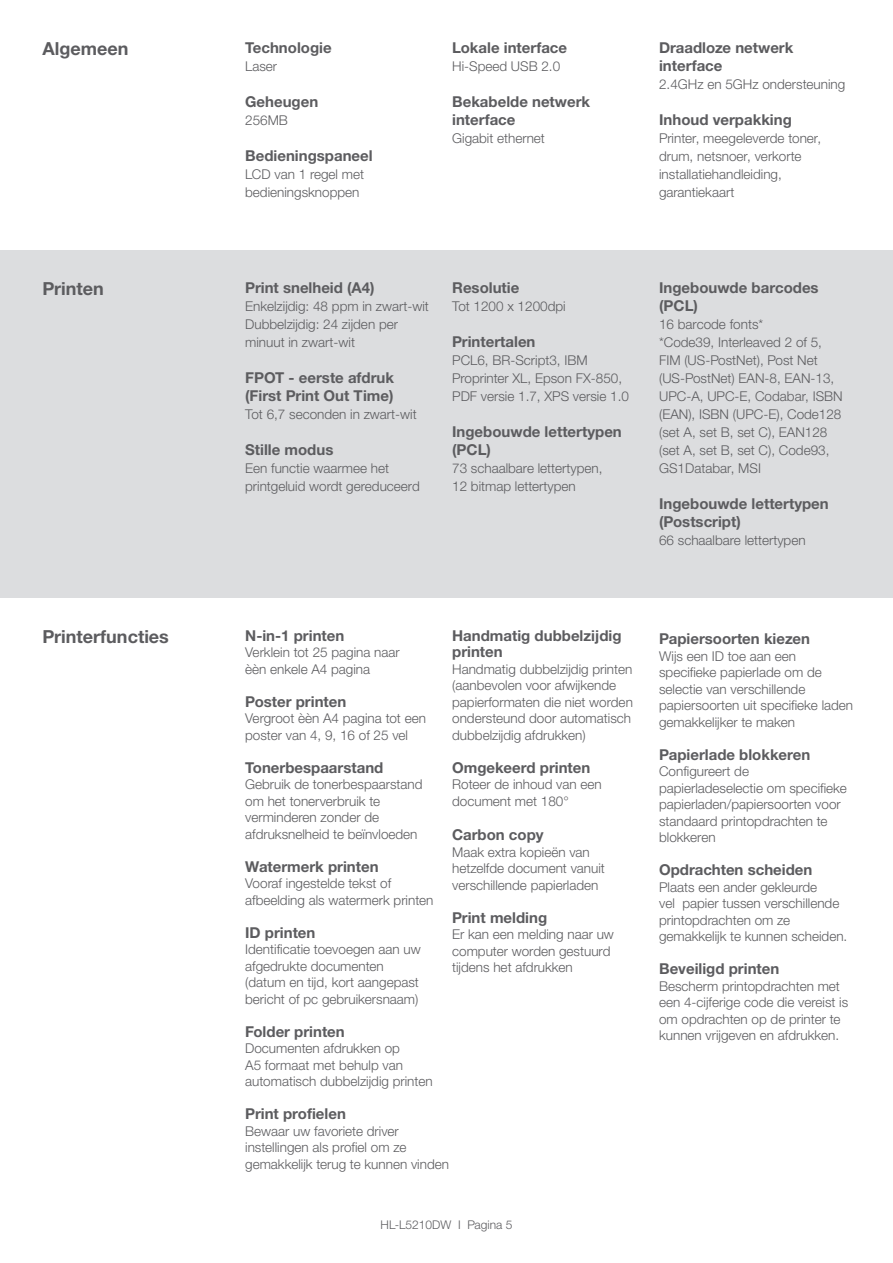
<style>
.page{position:relative;width:893px;height:1263px;background:#fff}
.page>*{position:absolute;margin:0;border:0;box-sizing:border-box;transform-origin:0 0}
.Body{font:700 18px "Helvetica Neue LTW1 G";color:#5c5c5f}
.Body-2{font:700 15px/18px "Helvetica Neue LTW1 G";color:#5c5c5f}
.Body-3{font:300 13.5px/16.5px "Helvetica Neue LTW1 G";color:#5c5c5f}
.Body-4{font:300 12px "Helvetica Neue LTW1 G";color:#5c5c5f}
</style>
<div class="page">
<div style="left:0;top:250px;width:893px;height:348px;background:#dcdddf"></div>
<p class="Body" style="left:43px;top:38px;width:87px">Algemeen</p>
<p class="Body-2" style="left:245px;top:39px;width:88px">Technologie</p>
<p class="Body-3" style="left:245px;top:58px;width:34px">Laser</p>
<p class="Body-2" style="left:245px;top:93px;width:75px">Geheugen</p>
<p class="Body-3" style="left:245px;top:112px;width:44px">256MB</p>
<p class="Body-2" style="left:245px;top:147px;width:129px">Bedieningspaneel</p>
<p class="Body-3" style="left:245px;top:165px;width:120px;line-height:18px">LCD van 1 regel met bedieningsknoppen</p>
<p class="Body-2" style="left:452px;top:39px;width:117px">Lokale interface</p>
<p class="Body-3" style="left:452px;top:58px;width:110px">Hi-Speed USB 2.0</p>
<p class="Body-2" style="left:452px;top:93px;width:140px">Bekabelde netwerk interface</p>
<p class="Body-3" style="left:452px;top:130px;width:94px">Gigabit ethernet</p>
<p class="Body-2" style="left:659px;top:39px;width:136px">Draadloze netwerk interface</p>
<p class="Body-3" style="left:659px;top:76px;width:188px">2.4GHz en 5GHz ondersteuning</p>
<p class="Body-2" style="left:659px;top:111px;width:134px">Inhoud verpakking</p>
<p class="Body-3" style="left:659px;top:129px;width:164px;line-height:18px">Printer, meegeleverde toner, drum, netsnoer, verkorte installatiehandleiding, garantiekaart</p>
<p class="Body" style="left:43px;top:278px;width:63px">Printen</p>
<p class="Body-2" style="left:245px;top:279px;width:131px">Print snelheid (A4)</p>
<p class="Body-3" style="left:245px;top:298px;width:185px">Enkelzijdig: 48 ppm in zwart-wit</p>
<p class="Body-3" style="left:245px;top:315px;width:154px;line-height:18px">Dubbelzijdig: 24 zijden per minuut in zwart-wit</p>
<p class="Body-2" style="left:245px;top:369px;width:150px">FPOT - eerste afdruk (First Print Out Time)</p>
<p class="Body-3" style="left:245px;top:406px;width:173px">Tot 6,7 seconden in zwart-wit</p>
<p class="Body-2" style="left:245px;top:441px;width:90px">Stille modus</p>
<p class="Body-3" style="left:245px;top:459px;width:176px;line-height:18px">Een functie waarmee het printgeluid wordt gereduceerd</p>
<p class="Body-2" style="left:452px;top:279px;width:69px">Resolutie</p>
<p class="Body-3" style="left:452px;top:298px;width:115px">Tot 1200 x 1200dpi</p>
<p class="Body-2" style="left:452px;top:333px;width:85px">Printertalen</p>
<p class="Body-3" style="left:452px;top:351px;width:178px;line-height:18px">PCL6, BR-Script3, IBM<br>Proprinter XL, Epson FX-850,<br>PDF versie 1.7, XPS versie 1.0</p>
<p class="Body-2" style="left:452px;top:423px;width:171px">Ingebouwde lettertypen (PCL)</p>
<p class="Body-3" style="left:452px;top:460px;width:152px">73 schaalbare lettertypen,</p>
<p class="Body-3" style="left:452px;top:478px;width:125px">12 bitmap lettertypen</p>
<p class="Body-2" style="left:659px;top:279px;width:161px">Ingebouwde barcodes (PCL)</p>
<p class="Body-3" style="left:659px;top:316px;width:106px">16 barcode fonts*</p>
<p class="Body-3" style="left:659px;top:334px;width:164px">*Code39, Interleaved 2 of 5,</p>
<p class="Body-3" style="left:659px;top:352px;width:160px">FIM (US-PostNet), Post Net</p>
<p class="Body-3" style="left:659px;top:370px;width:177px">(US-PostNet) EAN-8, EAN-13,</p>
<p class="Body-3" style="left:659px;top:388px;width:185px">UPC-A, UPC-E, Codabar, ISBN</p>
<p class="Body-3" style="left:659px;top:406px;width:184px">(EAN), ISBN (UPC-E), Code128</p>
<p class="Body-3" style="left:659px;top:424px;width:170px">(set A, set B, set C), EAN128</p>
<p class="Body-3" style="left:659px;top:442px;width:172px">(set A, set B, set C), Code93,</p>
<p class="Body-3" style="left:659px;top:460px;width:103px">GS1Databar, MSI</p>
<p class="Body-2" style="left:659px;top:495px;width:171px">Ingebouwde lettertypen (Postscript)</p>
<p class="Body-3" style="left:659px;top:532px;width:148px">66 schaalbare lettertypen</p>
<p class="Body" style="left:43px;top:625px;width:128px">Printerfuncties</p>
<p class="Body-2" style="left:659px;top:630px;width:152px">Papiersoorten kiezen</p>
<p class="Body-3" style="left:659px;top:647px;width:196px">Wijs een ID toe aan een specifieke papierlade om de selectie van verschillende papiersoorten uit specifieke laden gemakkelijker te maken</p>
<p class="Body-2" style="left:659px;top:745px;width:153px">Papierlade blokkeren</p>
<p class="Body-3" style="left:659px;top:763px;width:189px">Configureert de papierladeselectie om specifieke papierladen/papiersoorten voor standaard printopdrachten te blokkeren</p>
<p class="Body-2" style="left:659px;top:861px;width:155px">Opdrachten scheiden</p>
<p class="Body-3" style="left:659px;top:878px;width:190px">Plaats een ander gekleurde<br>vel papier tussen verschillende printopdrachten om ze gemakkelijk te kunnen scheiden.</p>
<p class="Body-2" style="left:659px;top:960px;width:122px">Beveiligd printen</p>
<p class="Body-3" style="left:659px;top:977px;width:191px">Bescherm printopdrachten met een 4-cijferige code die vereist is om opdrachten op de printer te kunnen vrijgeven en afdrukken.</p>
<p class="Body-2" style="left:245px;top:626px;width:101px">N-in-1 printen</p>
<p class="Body-3" style="left:245px;top:644px;width:156px">Verklein tot 25 pagina naar èèn enkele A4 pagina</p>
<p class="Body-2" style="left:245px;top:692px;width:103px">Poster printen</p>
<p class="Body-3" style="left:245px;top:710px;width:182px">Vergroot èèn A4 pagina tot een poster van 4, 9, 16 of 25 vel</p>
<p class="Body-2" style="left:245px;top:758px;width:140px">Tonerbespaarstand</p>
<p class="Body-3" style="left:245px;top:776px;width:179px">Gebruik de tonerbespaarstand</p>
<p class="Body-3" style="left:245px;top:793px;width:137px">om het tonerverbruik te</p>
<p class="Body-3" style="left:245px;top:809px;width:174px">verminderen zonder de afdruksnelheid te beïnvloeden</p>
<p class="Body-2" style="left:245px;top:857px;width:135px">Watermerk printen</p>
<p class="Body-3" style="left:245px;top:875px;width:148px">Vooraf ingestelde tekst of</p>
<p class="Body-3" style="left:245px;top:892px;width:190px">afbeelding als watermerk printen</p>
<p class="Body-2" style="left:245px;top:923px;width:72px">ID printen</p>
<p class="Body-3" style="left:245px;top:941px;width:177px">Identificatie toevoegen aan uw</p>
<p class="Body-3" style="left:245px;top:958px;width:140px">afgedrukte documenten</p>
<p class="Body-3" style="left:245px;top:974px;width:175px">(datum en tijd, kort aangepast bericht of pc gebruikersnaam)</p>
<p class="Body-2" style="left:245px;top:1022px;width:101px">Folder printen</p>
<p class="Body-3" style="left:245px;top:1040px;width:189px">Documenten afdrukken op<br>A5 formaat met behulp van automatisch dubbelzijdig printen</p>
<p class="Body-2" style="left:245px;top:1105px;width:102px">Print profielen</p>
<p class="Body-3" style="left:245px;top:1123px;width:155px">Bewaar uw favoriete driver</p>
<p class="Body-3" style="left:245px;top:1139px;width:205px">instellingen als profiel om ze gemakkelijk terug te kunnen vinden</p>
<p class="Body-2" style="left:452px;top:627px;width:171px;line-height:16.5px">Handmatig dubbelzijdig printen</p>
<p class="Body-3" style="left:452px;top:661px;width:182px">Handmatig dubbelzijdig printen</p>
<p class="Body-3" style="left:452px;top:677px;width:182px">(aanbevolen voor afwijkende papierformaten die niet worden ondersteund door automatisch dubbelzijdig afdrukken)</p>
<p class="Body-2" style="left:452px;top:758px;width:140px">Omgekeerd printen</p>
<p class="Body-3" style="left:452px;top:776px;width:151px">Roteer de inhoud van een document met 180°</p>
<p class="Body-2" style="left:452px;top:826px;width:93px">Carbon copy</p>
<p class="Body-3" style="left:452px;top:844px;width:154px">Maak extra kopieën van hetzelfde document vanuit verschillende papierladen</p>
<p class="Body-2" style="left:452px;top:908px;width:96px">Print melding</p>
<p class="Body-3" style="left:452px;top:926px;width:163px">Er kan een melding naar uw computer worden gestuurd tijdens het afdrukken</p>
<p class="Body-4" style="left:381px;top:1217px;width:133px">HL-L5210DW I Pagina 5</p>
</div>
